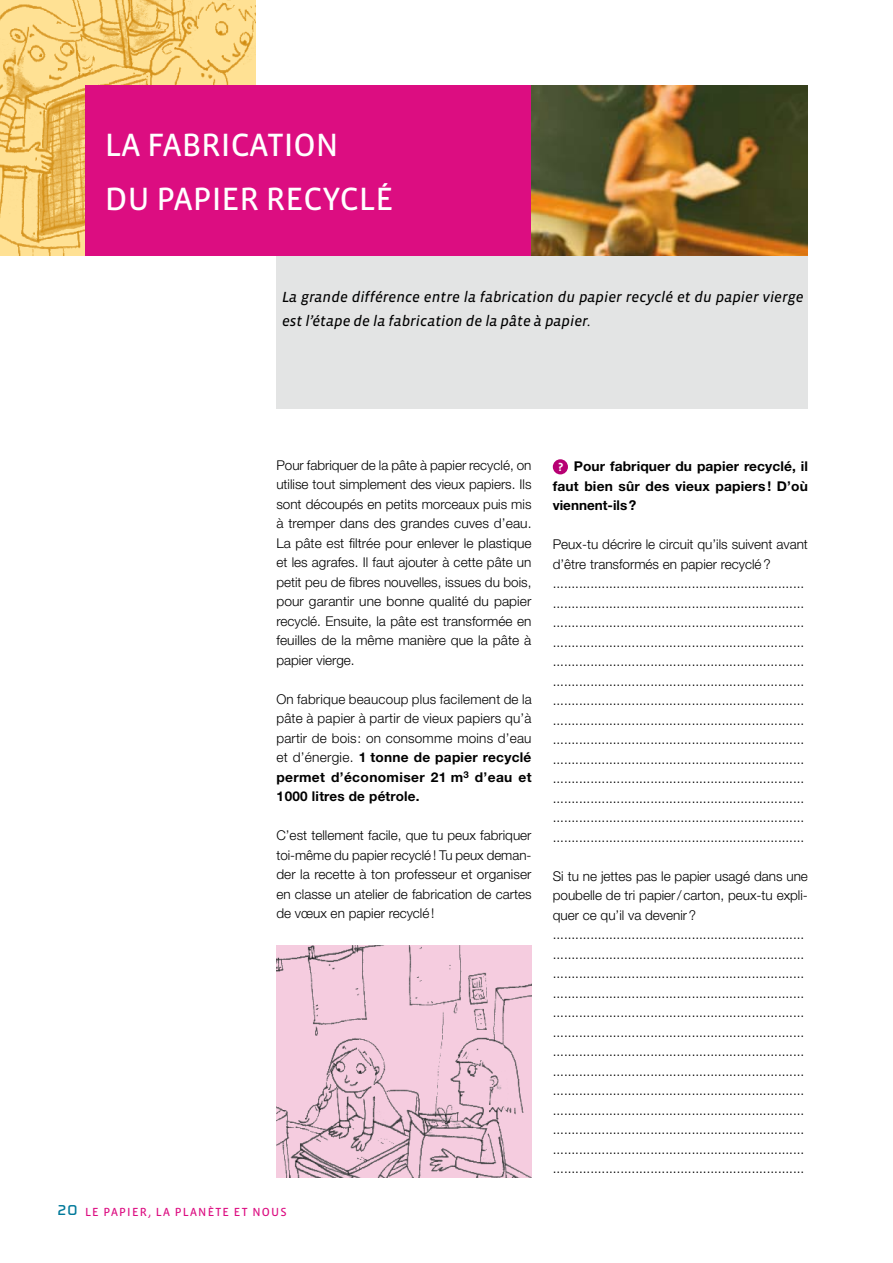
<style>
.page{position:relative;width:893px;height:1263px;background:#fff}
.page>*{position:absolute;margin:0;border:0;box-sizing:border-box;transform-origin:0 0}
.t1{font:33px/54px "Vista Sans Reg";color:#fff}
.t2{font:italic 15px/24px "Vista Sans Reg";color:#000}
.t3{font:300 13.5px/19.5px "Helvetica Neue";color:#000;text-align:justify}
.t4{font:700 13.5px/19.5px "Helvetica Neue";letter-spacing:.005em;color:#000;text-align:justify}
.t5{font:12px "Vista Sans Reg";letter-spacing:.1em;color:#dc0d81}
.s1{font-weight:700}
.s2{font-family:"Cholla Unicase";font-size:21px;color:#00799a}
.s3{font-family:"Vista Sans";font-size:12px;color:#fff}
</style>
<div class="page">
<div style="left:276px;top:255px;width:532px;height:153px;background:#e3e4e4"></div>
<img style="left:0;top:0;width:255px;height:255px">
<img style="left:276px;top:946px;width:255px;height:232px">
<div style="left:85px;top:85px;width:447px;height:170px;background:#dc0d81"></div>
<img style="left:532px;top:85px;width:276px;height:170px">
<div style="left:553px;top:459px;width:15px;height:15px;background:#b70073;border-radius:50%"></div>
<h1 class="t1" style="left:105px;top:119px;width:290px">LA FABRICATION<br>DU PAPIER RECYCLÉ</h1>
<p class="t2" style="left:282px;top:285px;width:523px">La grande différence entre la fabrication du papier recyclé et du papier vierge est l’étape de la fabrication de la pâte à papier.</p>
<p class="t3" style="left:276px;top:455px;width:257px">Pour fabriquer de la pâte à papier recyclé, on utilise tout simplement des vieux papiers. Ils sont découpés en petits morceaux puis mis à tremper dans des grandes cuves d’eau.<br>La pâte est filtrée pour enlever le plastique et les agrafes. Il faut ajouter à cette pâte un petit peu de fibres nouvelles, issues du bois, pour garantir une bonne qualité du papier recyclé. Ensuite, la pâte est transformée en feuilles de la même manière que la pâte à papier vierge.</p>
<p class="t3" style="left:276px;top:689px;width:257px">On fabrique beaucoup plus facilement de la pâte à papier à partir de vieux papiers qu’à partir de bois: on consomme moins d’eau et d’énergie. <span class="s1">1 tonne de papier recyclé permet d’économiser 21 m</span><sup>3</sup> <span class="s1">d’eau et 1000 litres de pétrole.</span></p>
<p class="t3" style="left:276px;top:826px;width:257px">C’est tellement facile, que tu peux fabriquer toi-même du papier recyclé ! Tu peux deman&shy;der la recette à ton professeur et organiser en classe un atelier de fabrication de cartes de vœux en papier recyclé!</p>
<p class="t5" style="left:57px;top:1205px;width:232px"><span class="s2">20</span> LE PAPIER, LA PLANÈTE ET NOUS</p>
<p class="t4" style="left:553px;top:456px;width:257px;text-indent:6px"><span class="s3">?</span> Pour fabriquer du papier recyclé, il faut bien sûr des vieux papiers ! D’où viennent-ils?</p>
<p class="t3" style="left:553px;top:534px;width:257px;text-align:left">Peux-tu décrire le circuit qu’ils suivent avant d’être transformés en papier recyclé? ................................................................... ................................................................... ................................................................... ................................................................... ................................................................... ................................................................... ................................................................... ................................................................... ................................................................... ................................................................... ................................................................... ................................................................... ................................................................... ...................................................................</p>
<p class="t3" style="left:553px;top:866px;width:257px;text-align:left">Si tu ne jettes pas le papier usagé dans une poubelle de tri papier/carton, peux-tu expli&shy;quer ce qu’il va devenir? ................................................................... ................................................................... ................................................................... ................................................................... ................................................................... ................................................................... ................................................................... ................................................................... ................................................................... ................................................................... ................................................................... ................................................................... ...................................................................</p>
</div>
